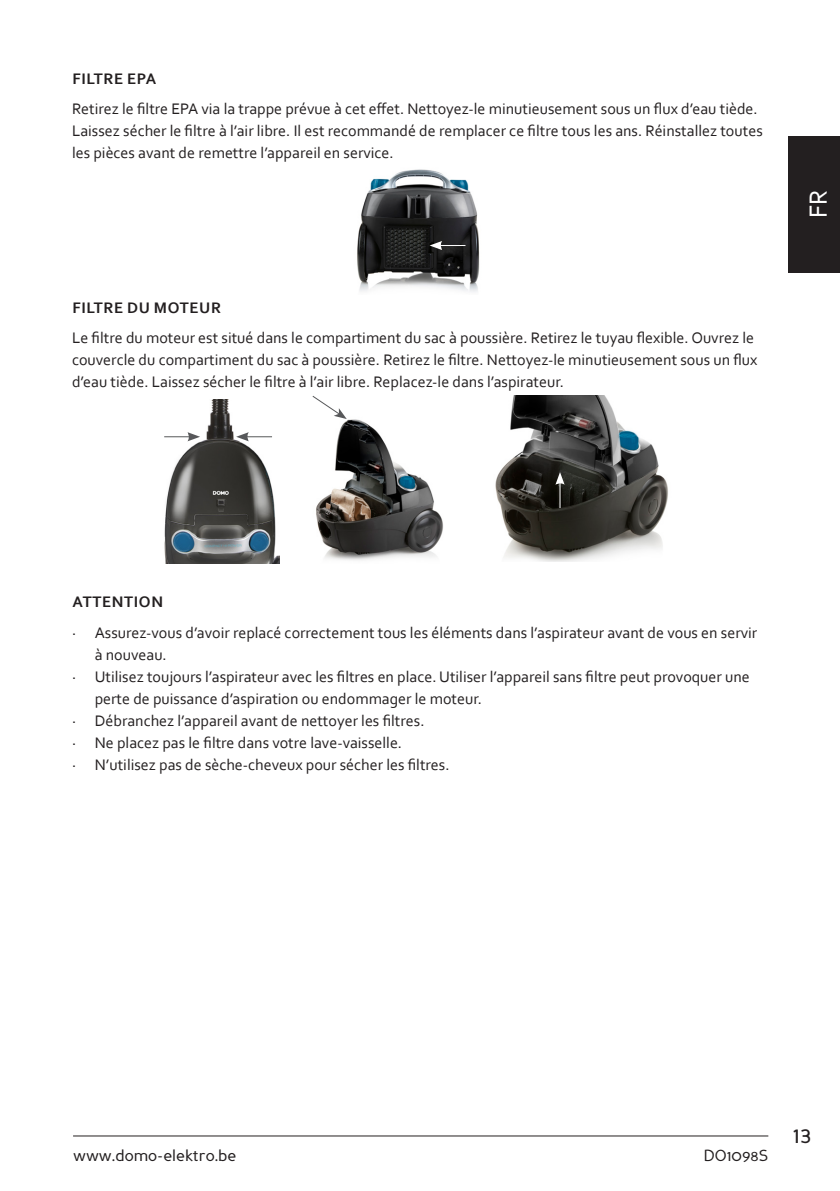
<style>
.page{position:relative;width:840px;height:1191px;background:#fff}
.page>*{position:absolute;margin:0;border:0;box-sizing:border-box;transform-origin:0 0}
.t1{font:26px "Corbel";color:#fff}
.t2{font:24px "Perspective Sans";color:#231f20}
.TEKST{font:16px/22px "Corbel";color:#231f20}
.TITEL_NIVEAU_2{font:700 16px "Corbel";letter-spacing:.04em;color:#231f20}
.t3{font:16px "Perspective Sans";color:#231f20}
</style>
<div class="page">
<hr style="left:73px;top:1135px;width:694px;height:1px;background:#231f20">
<div style="left:788px;top:136px;width:51px;height:136px;background:#231f20"></div>
<img style="left:357px;top:169px;width:123px;height:123px">
<svg style="left:429px;top:241px;width:36px;height:9px"></svg>
<img style="left:495px;top:396px;width:173px;height:165px">
<svg style="left:555px;top:472px;width:9px;height:36px"></svg>
<img style="left:164px;top:399px;width:115px;height:164px">
<svg style="left:164px;top:432px;width:36px;height:9px"></svg>
<svg style="left:236px;top:432px;width:36px;height:9px"></svg>
<img style="left:316px;top:418px;width:127px;height:142px">
<svg style="left:312px;top:396px;width:34px;height:23px"></svg>
<p class="TITEL_NIVEAU_2" style="left:72px;top:69px;width:85px">FILTRE EPA</p>
<p class="TEKST" style="left:72px;top:98px;width:691px">Retirez le filtre EPA via la trappe prévue à cet effet. Nettoyez-le minutieusement sous un flux d’eau tiède.<br>Laissez sécher le filtre à l’air libre. Il est recommandé de remplacer ce filtre tous les ans. Réinstallez toutes les pièces avant de remettre l’appareil en service.</p>
<p class="TITEL_NIVEAU_2" style="left:72px;top:297px;width:150px">FILTRE DU MOTEUR</p>
<p class="TEKST" style="left:72px;top:326px;width:686px">Le filtre du moteur est situé dans le compartiment du sac à poussière. Retirez le tuyau flexible. Ouvrez le couvercle du compartiment du sac à poussière. Retirez le filtre. Nettoyez-le minutieusement sous un flux d’eau tiède. Laissez sécher le filtre à l’air libre. Replacez-le dans l’aspirateur.</p>
<h1 class="t1" style="left:801px;top:218px;width:30px;rotate:-90deg">FR</h1>
<p class="TITEL_NIVEAU_2" style="left:72px;top:592px;width:92px">ATTENTION</p>
<p class="TEKST" style="left:95px;top:621px;width:663px;text-indent:-23px">· Assurez-vous d’avoir replacé correctement tous les éléments dans l’aspirateur avant de vous en servir à nouveau.</p>
<p class="TEKST" style="left:95px;top:665px;width:656px;text-indent:-23px">· Utilisez toujours l’aspirateur avec les filtres en place. Utiliser l’appareil sans filtre peut provoquer une perte de puissance d’aspiration ou endommager le moteur.</p>
<p class="TEKST" style="left:72px;top:709px;width:354px">· Débranchez l’appareil avant de nettoyer les filtres.</p>
<p class="TEKST" style="left:72px;top:731px;width:331px">· Ne placez pas le filtre dans votre lave-vaisselle.</p>
<p class="TEKST" style="left:72px;top:753px;width:379px">· N’utilisez pas de sèche-cheveux pour sécher les filtres.</p>
<p class="t3" style="left:73px;top:1146px;width:165px">www.domo-elektro.be</p>
<p class="t3" style="left:703px;top:1146px;width:66px">DO1098S</p>
<h2 class="t2" style="left:792px;top:1120px;width:20px">13</h2>
</div>
